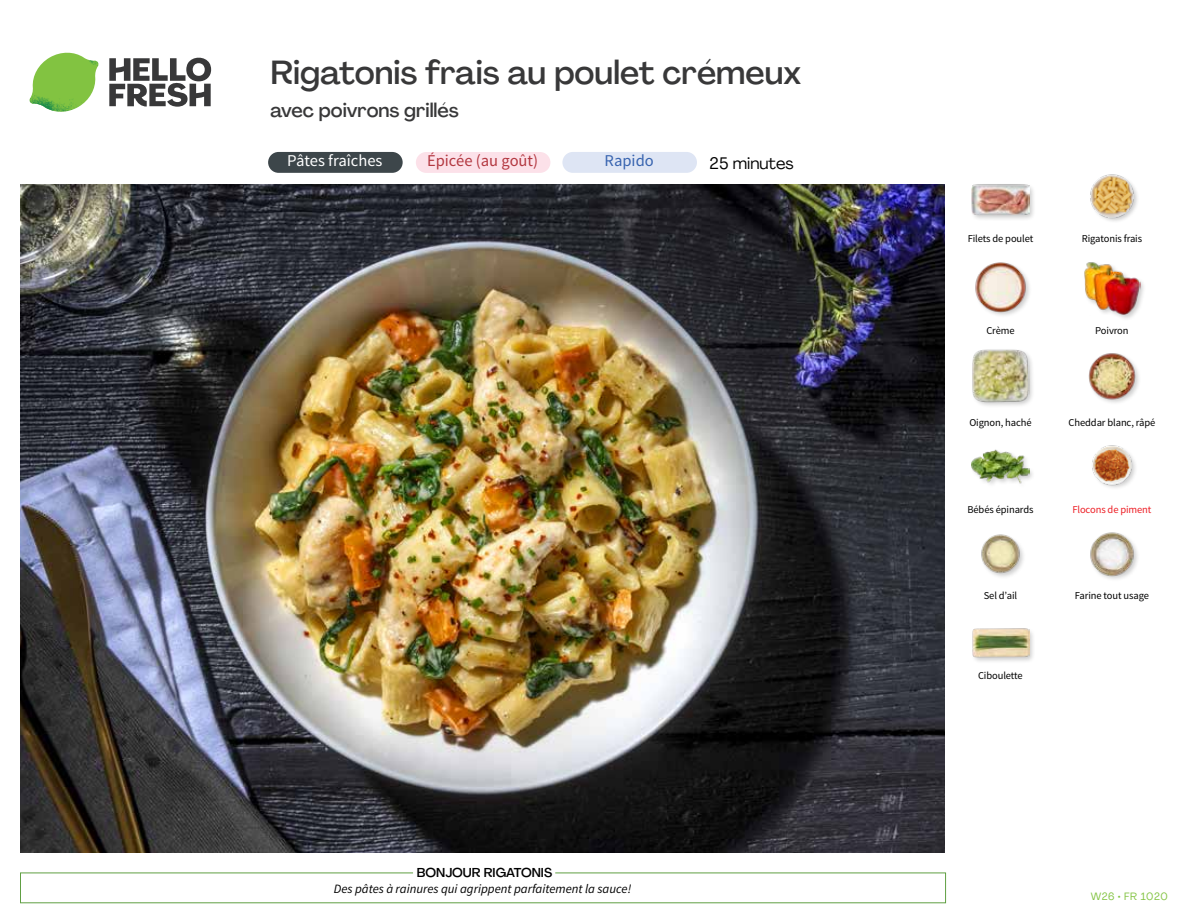
<style>
.page{position:relative;width:1188px;height:918px;background:#fff}
.page>*{position:absolute;margin:0;border:0;box-sizing:border-box;transform-origin:0 0}
.t1{font:500 33px "Agrandir";letter-spacing:-.005em;color:#383839}
.t2{font:500 19.5px "Agrandir";color:#383839}
.t3{font:16.5px "Source Sans Pro";color:#b33841}
.t4{font:16.5px "Source Sans Pro";color:#fff}
.t5{font:16.5px "Agrandir";color:#000}
.t6{font:16.5px "Source Sans Pro";color:#3763af}
.t7{font:italic 12.75px "Source Sans Pro";color:#000}
.t8{font:500 12.75px "Agrandir";color:#000}
.t9{font:10.5px "Source Sans Pro";letter-spacing:-.01em;color:#000}
.t10{font:10.5px "Source Sans Pro";letter-spacing:-.01em;color:#ed1d24}
.t11{font:10.5px "Agrandir";letter-spacing:.05em;color:#82c341}
</style>
<div class="page">
<svg style="left:109px;top:57px;width:102px;height:50px"></svg>
<svg style="left:34px;top:53px;width:62px;height:40px"></svg>
<img style="left:67px;top:53px;width:32px;height:26px">
<img style="left:33px;top:75px;width:59px;height:11px">
<img style="left:29px;top:79px;width:61px;height:33px">
<img style="left:65px;top:86px;width:27px;height:25px">
<div style="left:20px;top:873px;width:926px;height:30px;border:1px solid #609f43"></div>
<div style="left:413px;top:865px;width:142px;height:15px;background:#fff"></div>
<img style="left:21px;top:184px;width:924px;height:668px">
<div style="left:562px;top:152px;width:135px;height:21px;background:#dee5f4;border-radius:10px"></div>
<div style="left:416px;top:152px;width:134px;height:21px;background:#fce1e9;border-radius:10px"></div>
<div style="left:268px;top:152px;width:135px;height:21px;background:#3d464a;border-radius:10px"></div>
<div style="left:972px;top:627px;width:63px;height:37px;background:#000;opacity:.2"></div>
<img style="left:972px;top:627px;width:57px;height:37px">
<img style="left:1090px;top:532px;width:48px;height:47px">
<img style="left:981px;top:534px;width:43px;height:43px">
<img style="left:1092px;top:445px;width:44px;height:43px">
<div style="left:970px;top:449px;width:66px;height:41px;background:#000;opacity:.2"></div>
<img style="left:972px;top:449px;width:57px;height:41px">
<img style="left:1088px;top:353px;width:51px;height:50px">
<div style="left:971px;top:348px;width:64px;height:61px;background:#000;opacity:.2"></div>
<img style="left:972px;top:348px;width:57px;height:57px">
<div style="left:1083px;top:261px;width:63px;height:61px;background:#000;opacity:.2"></div>
<img style="left:1083px;top:261px;width:58px;height:55px">
<img style="left:975px;top:262px;width:54px;height:54px">
<img style="left:1090px;top:174px;width:48px;height:47px">
<div style="left:970px;top:183px;width:66px;height:38px;background:#000;opacity:.2"></div>
<img style="left:972px;top:183px;width:57px;height:38px">
<h1 class="t1" style="left:271px;top:52px;width:532px">Rigatonis frais au poulet crémeux</h1>
<h2 class="t2" style="left:271px;top:98px;width:190px">avec poivrons grillés</h2>
<h3 class="t4" style="left:287px;top:151px;width:97px">Pâtes fraîches</h3>
<h3 class="t3" style="left:427px;top:151px;width:113px">Épicée (au goût)</h3>
<h3 class="t5" style="left:710px;top:153px;width:86px">25 minutes</h3>
<h3 class="t6" style="left:605px;top:151px;width:51px">Rapido</h3>
<p class="t8" style="left:417px;top:864px;width:137px">BONJOUR RIGATONIS</p>
<p class="t7" style="left:334px;top:881px;width:299px">Des pâtes à rainures qui agrippent parfaitement la sauce!</p>
<p class="t9" style="left:968px;top:232px;width:67px">Filets de poulet</p>
<p class="t9" style="left:1082px;top:232px;width:62px">Rigatonis frais</p>
<p class="t9" style="left:986px;top:324px;width:30px">Crème</p>
<p class="t9" style="left:1095px;top:324px;width:35px">Poivron</p>
<p class="t9" style="left:969px;top:416px;width:64px">Oignon, haché</p>
<p class="t9" style="left:1069px;top:416px;width:88px">Cheddar blanc, râpé</p>
<p class="t9" style="left:967px;top:503px;width:68px">Bébés épinards</p>
<p class="t10" style="left:1072px;top:503px;width:81px">Flocons de piment</p>
<p class="t9" style="left:984px;top:589px;width:35px">Sel d’ail</p>
<p class="t9" style="left:1075px;top:589px;width:76px">Farine tout usage</p>
<p class="t9" style="left:978px;top:669px;width:46px">Ciboulette</p>
<p class="t11" style="left:1091px;top:890px;width:79px">W26 • FR 1020</p>
</div>
